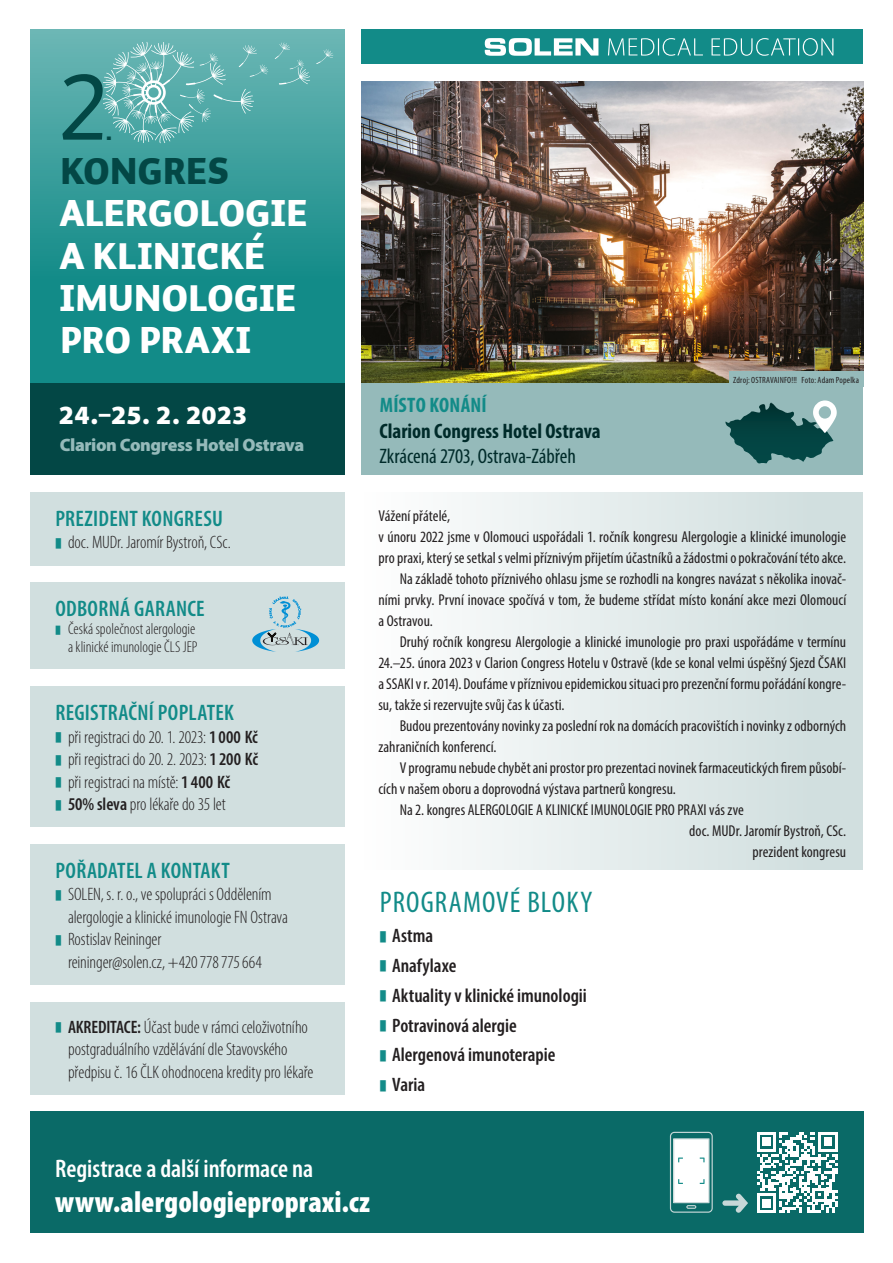
<style>
.page{position:relative;width:893px;height:1263px;background:#fff}
.page>*{position:absolute;margin:0;border:0;box-sizing:border-box;transform-origin:0 0}
.t1{font:95.1px "Auto 1 Regular LF";color:#034745}
.t2{font:37.05px/42.8px "Auto 1 Black LF";letter-spacing:.02em;color:#fff}
.t3{font:900 condensed 30px "Myriad Pro";color:#fff}
.nadpisek_box{font:condensed 30px "Myriad Pro";letter-spacing:.035em;color:#128b88}
.t4{font:900 26.4px "Myriad Pro";letter-spacing:.01em;color:#fff}
.t5{font:600 condensed 25.5px "Myriad Pro";letter-spacing:-.005em;color:#fff}
.nadpisek_box-2{font:600 condensed 22.5px "Myriad Pro";letter-spacing:.01em;color:#128b88}
._01{font:700 condensed 21px/25.5px "Myriad Pro";color:#002b2a}
._01-2{font:700 condensed 21px "Myriad Pro";letter-spacing:.01em;color:#128b88}
.t6{font:600 condensed 19.5px "Myriad Pro";color:#231f20}
.t7{font:300 condensed 18px/22.5px "Myriad Pro";letter-spacing:-.005em;color:#231f20}
.t8{font:900 18px "Myriad Pro";letter-spacing:-.02em;color:#95baba}
.text_info{font:condensed 15.75px/21px "Myriad Pro";color:#231f20}
.t9{font:300 condensed 15.75px/18px "Myriad Pro";color:#231f20;text-align:right}
._01-3{font:condensed 9px "Myriad Pro";letter-spacing:.02em;color:#231f20}
.s1{font-family:"Auto 1 Regular LF";color:#034745}
.s2{color:#034745}
.s3{color:#128b88}
.s4{font-weight:600}
.s5{font-weight:400}
</style>
<div class="page">
<div style="left:30px;top:1002px;width:314px;height:92px;background:#d1dfdf"></div>
<div style="left:30px;top:492px;width:314px;height:73px;background:#d1dfdf"></div>
<div style="left:30px;top:582px;width:314px;height:87px;background:#d1dfdf"></div>
<svg style="left:252px;top:596px;width:67px;height:56px"></svg>
<div style="left:30px;top:686px;width:314px;height:141px;background:#d1dfdf"></div>
<div style="left:30px;top:844px;width:314px;height:141px;background:#d1dfdf"></div>
<div style="left:361px;top:492px;width:502px;height:377px;background:linear-gradient(to right,#fefefe,#cddcdc)"></div>
<div style="left:30px;top:1111px;width:833px;height:122px;background:#0a6a67"></div>
<svg style="left:722px;top:1194px;width:26px;height:19px"></svg>
<svg style="left:757px;top:1132px;width:81px;height:81px"></svg>
<svg style="left:670px;top:1132px;width:43px;height:81px"></svg>
<div style="left:361px;top:383px;width:502px;height:92px;background:#95baba"></div>
<div style="left:30px;top:30px;width:314px;height:445px;background:#128b88"></div>
<div style="left:30px;top:30px;width:314px;height:253px;background:linear-gradient(to bottom,#6cb7b5,#128b88)"></div>
<div style="left:30px;top:383px;width:314px;height:92px;background:#034745"></div>
<svg style="left:103px;top:42px;width:165px;height:101px;background:#6ab6b4"></svg>
<svg style="left:316px;top:49px;width:17px;height:15px"></svg>
<svg style="left:275px;top:43px;width:35px;height:42px"></svg>
<div style="left:361px;top:30px;width:502px;height:34px;background:#128b88"></div>
<svg style="left:485px;top:38px;width:113px;height:18px"></svg>
<svg style="left:608px;top:38px;width:225px;height:18px"></svg>
<img style="left:361px;top:81px;width:502px;height:302px">
<svg style="left:725px;top:400px;width:112px;height:64px"></svg>
<div style="left:729px;top:372px;width:134px;height:15px;background:#95baba"></div>
<p class="t1" style="left:59px;top:49px;width:49px">2</p>
<p class="t2" style="left:59px;top:107px;width:249px;text-indent:45px"><span class="s1">.<br></span><span class="s2">KONGRES<br></span>ALERGOLOGIE<br>A KLINICKÉ<br>IMUNOLOGIE<br>PRO PRAXI</p>
<p class="t4" style="left:59px;top:398px;width:190px">24.–25. 2. 2023</p>
<p class="t8" style="left:60px;top:432px;width:246px">Clarion Congress Hotel Ostrava</p>
<p class="nadpisek_box-2" style="left:56px;top:504px;width:169px">PREZIDENT KONGRESU</p>
<p class="t7" style="left:55px;top:531px;width:177px"><span class="s3">■</span> doc. MUDr. Jaromír Bystroň, CSc.</p>
<p class="nadpisek_box-2" style="left:56px;top:595px;width:151px">ODBORNÁ GARANCE</p>
<p class="t9" style="left:55px;top:620px;width:144px"><span class="s3">■</span> Česká společnost alergologie a klinické imunologie ČLS JEP</p>
<p class="nadpisek_box-2" style="left:56px;top:699px;width:180px">REGISTRAČNÍ POPLATEK</p>
<p class="t7" style="left:55px;top:725px;width:204px"><span class="s3">■</span> při registraci do 20. 1. 2023: <span class="s4">1 000 Kč</span></p>
<p class="t7" style="left:55px;top:748px;width:204px"><span class="s3">■</span> při registraci do 20. 2. 2023: <span class="s4">1 200 Kč</span></p>
<p class="t7" style="left:55px;top:770px;width:176px"><span class="s3">■</span> při registraci na místě: <span class="s4">1 400 Kč</span></p>
<p class="t7" style="left:55px;top:793px;width:172px"><span class="s3">■</span> <span class="s4">50% sleva</span> pro lékaře do 35 let</p>
<p class="nadpisek_box-2" style="left:56px;top:857px;width:176px">POŘADATEL A KONTAKT</p>
<p class="t7" style="left:68px;top:883px;width:222px;text-indent:-13px"><span class="s3">■</span> SOLEN, s. r. o., ve spolupráci s Oddělením alergologie a klinické imunologie FN Ostrava</p>
<p class="t7" style="left:68px;top:928px;width:195px;text-indent:-13px"><span class="s3">■</span> Rostislav Reininger reininger@solen.cz, +420778775664</p>
<p class="t7" style="left:68px;top:1015px;width:247px;text-indent:-13px"><span class="s3">■</span> <span class="s4">AKREDITACE:</span> Účast bude v rámci celoživotního postgraduálního vzdělávání dle Stavovského předpisu č. 16 ČLK ohodnocena kredity pro lékaře</p>
<p class="_01-2" style="left:380px;top:392px;width:108px">MÍSTO KONÁNÍ</p>
<p class="_01" style="left:379px;top:418px;width:223px">Clarion Congress Hotel Ostrava<br><span class="s5">Zkrácená 2703, Ostrava-Zábřeh</span></p>
<p class="_01-3" style="left:733px;top:374px;width:127px">Zdroj: OSTRAVAINFO!!! Foto: Adam Popelka</p>
<p class="text_info" style="left:378px;top:505px;width:73px">Vážení přátelé,</p>
<p class="text_info" style="left:378px;top:526px;width:469px">v únoru 2022 jsme v Olomouci uspořádali 1. ročník kongresu Alergologie a klinické imunologie pro praxi, který se setkal s velmi příznivým přijetím účastníků a žádostmi o pokračování této akce.</p>
<p class="text_info" style="left:378px;top:568px;width:469px;text-align:justify;text-indent:21px">Na základě tohoto příznivého ohlasu jsme se rozhodli na kongres navázat s několika inovač&shy;ními prvky. První inovace spočívá v tom, že budeme střídat místo konání akce mezi Olomoucí a Ostravou.</p>
<p class="text_info" style="left:378px;top:631px;width:469px;text-align:justify;text-indent:21px">Druhý ročník kongresu Alergologie a klinické imunologie pro praxi uspořádáme v termínu 24.–25. února 2023 v Clarion Congress Hotelu v Ostravě (kde se konal velmi úspěšný Sjezd ČSAKI a SSAKI v r. 2014). Doufáme v příznivou epidemickou situaci pro prezenční formu pořádání kongre&shy;su, takže si rezervujte svůj čas k účasti.</p>
<p class="text_info" style="left:378px;top:715px;width:469px;text-indent:21px">Budou prezentovány novinky za poslední rok na domácích pracovištích i novinky z odborných zahraničních konferencí.</p>
<p class="text_info" style="left:378px;top:757px;width:469px;text-indent:21px">V programu nebude chybět ani prostor pro prezentaci novinek farmaceutických firem působí&shy;cích v našem oboru a doprovodná výstava partnerů kongresu.</p>
<p class="text_info" style="left:400px;top:799px;width:346px">Na 2. kongres ALERGOLOGIE A KLINICKÉ IMUNOLOGIE PRO PRAXI vás zve</p>
<p class="text_info" style="left:689px;top:820px;width:158px;text-align:right">doc. MUDr. Jaromír Bystroň, CSc. prezident kongresu</p>
<p class="nadpisek_box" style="left:380px;top:884px;width:214px">PROGRAMOVÉ BLOKY</p>
<p class="t6" style="left:379px;top:924px;width:55px"><span class="s3">■</span> Astma</p>
<p class="t6" style="left:379px;top:953px;width:78px"><span class="s3">■</span> Anafylaxe</p>
<p class="t6" style="left:379px;top:983px;width:209px"><span class="s3">■</span> Aktuality v klinické imunologii</p>
<p class="t6" style="left:379px;top:1013px;width:139px"><span class="s3">■</span> Potravinová alergie</p>
<p class="t6" style="left:379px;top:1043px;width:177px"><span class="s3">■</span> Alergenová imunoterapie</p>
<p class="t6" style="left:379px;top:1072px;width:47px"><span class="s3">■</span> Varia</p>
<p class="t5" style="left:55px;top:1153px;width:259px">Registrace a další informace na</p>
<p class="t3" style="left:55px;top:1183px;width:316px">www.alergologiepropraxi.cz</p>
</div>
